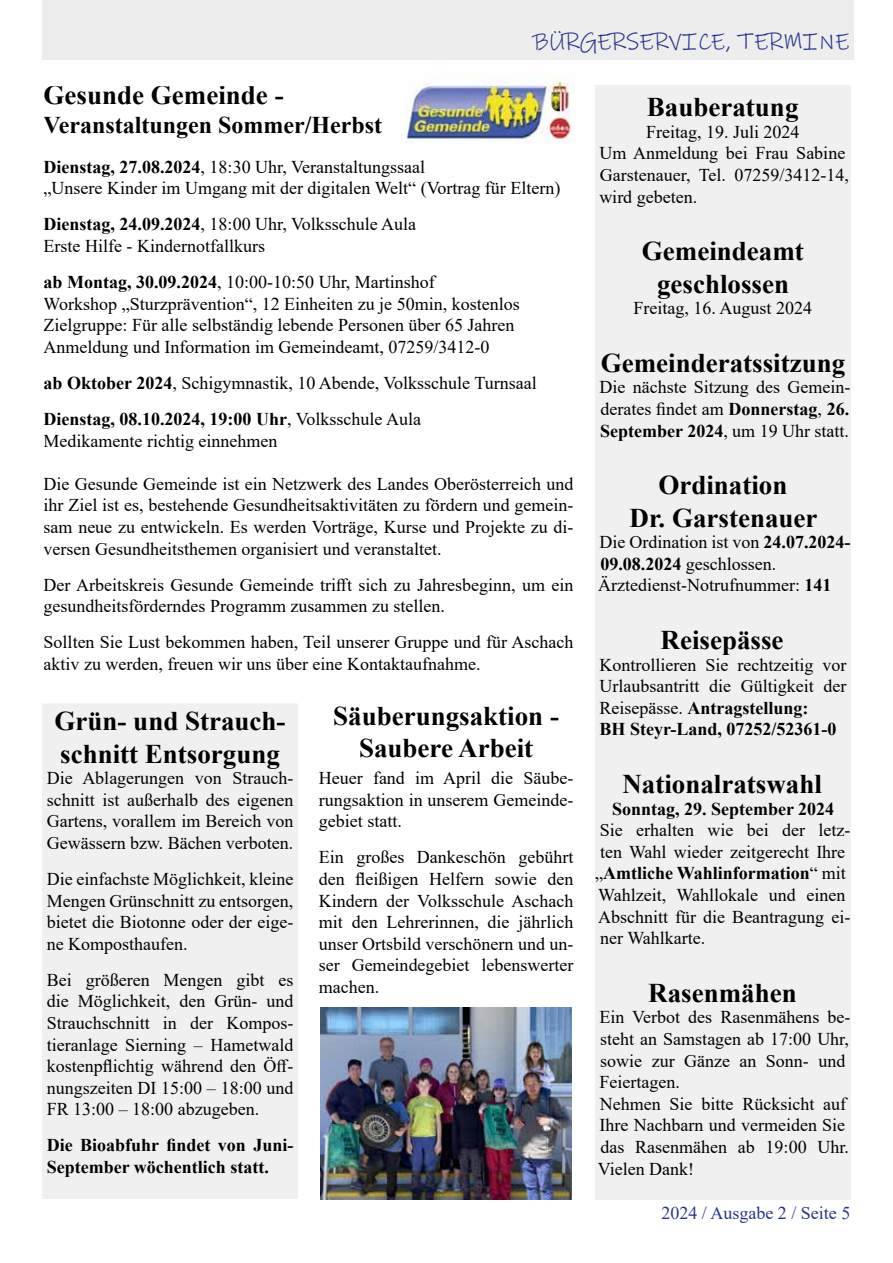
<style>
.page{position:relative;width:893px;height:1263px;background:#fff}
.page>*{position:absolute;margin:0;border:0;box-sizing:border-box;transform-origin:0 0}
.t1{font:700 27px/32.4px "Times New Roman";color:#000;text-align:center}
.t2{font:700 24px "Times New Roman";color:#000}
.t3{font:24px "Ink Free";color:#28348b}
.t4{font:18px/21.6px "Times New Roman";color:#000}
.t5{font:700 18px/21.6px "Times New Roman";color:#000}
.t6{font:18px "Times New Roman";color:#28348b}
.s1{font-weight:700}
</style>
<div class="page">
<div style="left:595px;top:85px;width:255px;height:1114px;background:#f0f0f0"></div>
<div style="left:43px;top:0;width:811px;height:60px;background:#ededed"></div>
<div style="left:43px;top:703px;width:255px;height:496px;background:#f0f0f0"></div>
<img style="left:321px;top:1008px;width:251px;height:191px">
<img style="left:406px;top:74px;width:169px;height:69px">
<h2 class="t3" style="left:533px;top:26px;width:318px">BÜRGERSERVICE, TERMINE</h2>
<h1 class="t1" style="left:44px;top:78px;width:242px">Gesunde Gemeinde -</h1>
<h2 class="t2" style="left:44px;top:108px;width:340px">Veranstaltungen Sommer/Herbst</h2>
<p class="t4" style="left:44px;top:155px;width:518px"><span class="s1">Dienstag, 27.08.2024</span>, 18:30 Uhr, Veranstaltungssaal<br>„Unsere Kinder im Umgang mit der digitalen Welt“ (Vortrag für Eltern)</p>
<p class="t4" style="left:44px;top:213px;width:374px"><span class="s1">Dienstag, 24.09.2024</span>, 18:00 Uhr, Volksschule Aula<br>Erste Hilfe - Kindernotfallkurs</p>
<p class="t4" style="left:44px;top:271px;width:478px"><span class="s1">ab Montag, 30.09.2024</span>, 10:00-10:50 Uhr, Martinshof<br>Workshop „Sturzprävention“, 12 Einheiten zu je 50min, kostenlos Zielgruppe: Für alle selbständig lebende Personen über 65 Jahren Anmeldung und Information im Gemeindeamt, 07259/3412-0</p>
<p class="t4" style="left:44px;top:364px;width:495px;line-height:36px"><span class="s1">ab Oktober 2024</span>, Schigymnastik, 10 Abende, Volksschule Turnsaal<br><span class="s1">Dienstag, 08.10.2024, 19:00 Uhr</span>, Volksschule Aula</p>
<p class="t4" style="left:44px;top:429px;width:235px">Medikamente richtig einnehmen</p>
<p class="t4" style="left:44px;top:472px;width:531px;text-align:justify">Die Gesunde Gemeinde ist ein Netzwerk des Landes Oberösterreich und ihr Ziel ist es, bestehende Gesundheitsaktivitäten zu fördern und gemein&shy;sam neue zu entwickeln. Es werden Vorträge, Kurse und Projekte zu di&shy;versen Gesundheitsthemen organisiert und veranstaltet.</p>
<p class="t4" style="left:44px;top:573px;width:531px">Der Arbeitskreis Gesunde Gemeinde trifft sich zu Jahresbeginn, um ein gesundheitsförderndes Programm zusammen zu stellen.</p>
<p class="t4" style="left:44px;top:631px;width:531px">Sollten Sie Lust bekommen haben, Teil unserer Gruppe und für Aschach aktiv zu werden, freuen wir uns über eine Kontaktaufnahme.</p>
<h1 class="t1" style="left:55px;top:704px;width:233px;text-align:left">Grün- und Strauch&shy;schnitt Entsorgung</h1>
<p class="t4" style="left:47px;top:767px;width:248px;text-align:justify">Die Ablagerungen von Strauch&shy;schnitt ist außerhalb des eigenen Gartens, vorallem im Bereich von Gewässern bzw. Bächen verboten.</p>
<p class="t4" style="left:47px;top:868px;width:248px;text-align:justify">Die einfachste Möglichkeit, kleine Mengen Grünschnitt zu entsorgen, bietet die Biotonne oder der eige&shy;ne Komposthaufen.</p>
<p class="t4" style="left:47px;top:968px;width:248px;text-align:justify">Bei größeren Mengen gibt es die Möglichkeit, den Grün- und Strauchschnitt in der Kompos&shy;tieranlage Sierning – Hametwald kostenpflichtig während den Öff&shy;nungszeiten DI 15:00 – 18:00 und FR 13:00 – 18:00 abzugeben.</p>
<p class="t5" style="left:47px;top:1134px;width:248px">Die Bioabfuhr findet von Juni-<br>September wöchentlich statt.</p>
<h1 class="t1" style="left:333px;top:699px;width:227px">Säuberungsaktion -<br>Saubere Arbeit</h1>
<p class="t4" style="left:319px;top:767px;width:256px;text-align:justify">Heuer fand im April die Säube&shy;rungsaktion in unserem Gemeinde&shy;gebiet statt.</p>
<p class="t4" style="left:319px;top:846px;width:256px;text-align:justify">Ein großes Dankeschön gebührt den fleißigen Helfern sowie den Kindern der Volksschule Aschach mit den Lehrerinnen, die jährlich unser Ortsbild verschönern und un&shy;ser Gemeindegebiet lebenswerter machen.</p>
<h1 class="t1" style="left:647px;top:90px;width:153px">Bauberatung</h1>
<p class="t4" style="left:599px;top:120px;width:251px;text-indent:47px">Freitag, 19. Juli 2024<br>Um Anmeldung bei Frau Sabine<br>Garstenauer, Tel. 07259/3412-14, wird gebeten.</p>
<h1 class="t1" style="left:642px;top:234px;width:163px">Gemeindeamt geschlossen</h1>
<p class="t4" style="left:634px;top:297px;width:180px">Freitag, 16. August 2024</p>
<h1 class="t1" style="left:601px;top:346px;width:246px">Gemeinderatssitzung</h1>
<p class="t4" style="left:600px;top:376px;width:252px;text-align:justify">Die nächste Sitzung des Gemein&shy;derates findet am <span class="s1">Donnerstag</span>, <span class="s1">26.<br>September 2024</span>, um 19 Uhr statt.</p>
<h1 class="t1" style="left:630px;top:468px;width:189px">Ordination<br>Dr. Garstenauer</h1>
<p class="t4" style="left:598px;top:531px;width:254px">Die Ordination ist von <span class="s1">24.07.2024-<br>09.08.2024</span> geschlossen.<br>Ärztedienst-Notrufnummer: <span class="s1">141</span></p>
<h1 class="t1" style="left:661px;top:623px;width:124px">Reisepässe</h1>
<p class="t4" style="left:599px;top:653px;width:248px">Kontrollieren Sie rechtzeitig vor Urlaubsantritt die Gültigkeit der Reisepässe. <span class="s1">Antragstellung:<br>BH Steyr-Land, 07252/52361-0</span></p>
<h1 class="t1" style="left:622px;top:767px;width:201px">Nationalratswahl</h1>
<p class="t5" style="left:612px;top:797px;width:224px">Sonntag, 29. September 2024</p>
<p class="t4" style="left:595px;top:819px;width:257px">Sie erhalten wie bei der letz&shy;ten Wahl wieder zeitgerecht Ihre „<span class="s1">Amtliche Wahlinformation</span>“ mit<br>Wahlzeit, Wahllokale und einen<br>Abschnitt für die Beantragung ei&shy;ner Wahlkarte.</p>
<h1 class="t1" style="left:648px;top:976px;width:150px">Rasenmähen</h1>
<p class="t4" style="left:598px;top:1006px;width:254px">Ein Verbot des Rasenmähens be&shy;steht an Samstagen ab 17:00 Uhr, sowie zur Gänze an Sonn- und<br>Feiertagen.<br>Nehmen Sie bitte Rücksicht auf<br>Ihre Nachbarn und vermeiden Sie das Rasenmähen ab 19:00 Uhr.<br>Vielen Dank!</p>
<p class="t6" style="left:661px;top:1201px;width:190px">2024 / Ausgabe 2 / Seite 5</p>
</div>
